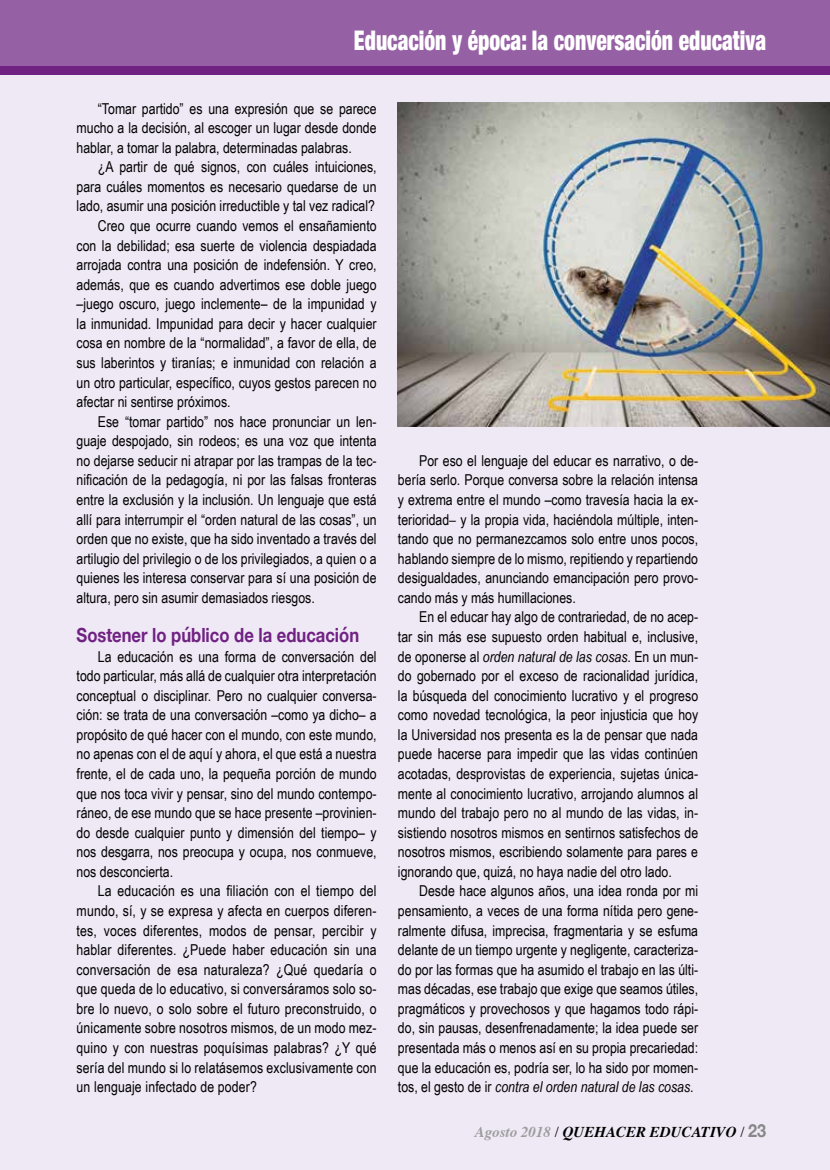
<style>
.page{position:relative;width:830px;height:1170px;background:#fff}
.page>*{position:absolute;margin:0;border:0;box-sizing:border-box;transform-origin:0 0}
.t1{font:900 condensed 27px "Helvetica Neue";color:#fff;scale:.8 1}
.t2{font:700 19.5px "Helvetica Neue";color:#702283;scale:.85 1}
.t3{font:15px/19.5px "Arial Narrow";color:#000;text-align:justify}
.t4{font:italic 700 15px "Times";color:#000}
.s1{font-style:italic}
.s2{color:#9d9d9c}
.s3{font-weight:400;font-style:normal}
.s4{font-family:"Helvetica Neue";font-style:normal;font-size:18px;color:#878787}
</style>
<div class="page">
<div style="left:0;top:0;width:829px;height:1169px;background:#efe8f5"></div>
<div style="left:0;top:0;width:829px;height:74px;background:#702283"></div>
<div style="left:0;top:0;width:829px;height:66px;background:#9660a4"></div>
<img style="left:398px;top:102px;width:431px;height:324px">
<h1 class="t1" style="left:354px;top:18px;width:516px">Educación y época: la conversación educativa</h1>
<p class="t3" style="left:77px;top:98px;width:301px;text-indent:21px">“Tomar partido” es una expresión que se parece mucho a la decisión, al escoger un lugar desde donde hablar, a tomar la palabra, determinadas palabras.</p>
<p class="t3" style="left:98px;top:157px;width:280px">¿A partir de qué signos, con cuáles intuiciones,</p>
<p class="t3" style="left:77px;top:176px;width:301px">para cuáles momentos es necesario quedarse de un</p>
<p class="t3" style="left:77px;top:196px;width:300px">lado, asumir una posición irreductible y tal vez radical?</p>
<p class="t3" style="left:98px;top:215px;width:280px">Creo que ocurre cuando vemos el ensañamiento</p>
<p class="t3" style="left:77px;top:235px;width:301px">con la debilidad; esa suerte de violencia despiadada</p>
<p class="t3" style="left:77px;top:254px;width:301px">arrojada contra una posición de indefensión. Y creo,</p>
<p class="t3" style="left:77px;top:274px;width:301px">además, que es cuando advertimos ese doble juego</p>
<p class="t3" style="left:77px;top:294px;width:301px">–juego oscuro, juego inclemente– de la impunidad y</p>
<p class="t3" style="left:77px;top:313px;width:301px">la inmunidad. Impunidad para decir y hacer cualquier</p>
<p class="t3" style="left:77px;top:333px;width:301px">cosa en nombre de la “normalidad”, a favor de ella, de</p>
<p class="t3" style="left:77px;top:352px;width:301px">sus laberintos y tiranías; e inmunidad con relación a</p>
<p class="t3" style="left:77px;top:372px;width:301px">un otro particular, específico, cuyos gestos parecen no</p>
<p class="t3" style="left:77px;top:391px;width:155px">afectar ni sentirse próximos.</p>
<p class="t3" style="left:98px;top:411px;width:280px">Ese “tomar partido” nos hace pronunciar un len-</p>
<p class="t3" style="left:77px;top:430px;width:301px">guaje despojado, sin rodeos; es una voz que intenta</p>
<p class="t3" style="left:77px;top:450px;width:301px">no dejarse seducir ni atrapar por las trampas de la tec-</p>
<p class="t3" style="left:77px;top:470px;width:301px">nificación de la pedagogía, ni por las falsas fronteras</p>
<p class="t3" style="left:77px;top:489px;width:301px">entre la exclusión y la inclusión. Un lenguaje que está</p>
<p class="t3" style="left:77px;top:509px;width:301px">allí para interrumpir el “orden natural de las cosas”, un</p>
<p class="t3" style="left:77px;top:528px;width:301px">orden que no existe, que ha sido inventado a través del</p>
<p class="t3" style="left:77px;top:548px;width:301px">artilugio del privilegio o de los privilegiados, a quien o a</p>
<p class="t3" style="left:77px;top:567px;width:301px">quienes les interesa conservar para sí una posición de</p>
<p class="t3" style="left:77px;top:587px;width:239px">altura, pero sin asumir demasiados riesgos.</p>
<h2 class="t2" style="left:77px;top:619px;width:334px">Sostener lo público de la educación</h2>
<p class="t3" style="left:77px;top:646px;width:301px;text-indent:21px">La educación es una forma de conversación del todo particular, más allá de cualquier otra interpretación conceptual o disciplinar. Pero no cualquier conversa&shy;ción: se trata de una conversación –como ya dicho– a propósito de qué hacer con el mundo, con este mundo, no apenas con el de aquí y ahora, el que está a nuestra frente, el de cada uno, la pequeña porción de mundo que nos toca vivir y pensar, sino del mundo contempo&shy;ráneo, de ese mundo que se hace presente –provinien&shy;do desde cualquier punto y dimensión del tiempo– y nos desgarra, nos preocupa y ocupa, nos conmueve, nos desconcierta.</p>
<p class="t3" style="left:77px;top:880px;width:301px;text-indent:21px">La educación es una filiación con el tiempo del mundo, sí, y se expresa y afecta en cuerpos diferen&shy;tes, voces diferentes, modos de pensar, percibir y hablar diferentes. ¿Puede haber educación sin una conversación de esa naturaleza? ¿Qué quedaría o que queda de lo educativo, si conversáramos solo so&shy;bre lo nuevo, o solo sobre el futuro preconstruido, o únicamente sobre nosotros mismos, de un modo mez&shy;quino y con nuestras poquísimas palabras? ¿Y qué sería del mundo si lo relatásemos exclusivamente con un lenguaje infectado de poder?</p>
<p class="t3" style="left:398px;top:450px;width:301px;text-indent:21px">Por eso el lenguaje del educar es narrativo, o de&shy;bería serlo. Porque conversa sobre la relación intensa y extrema entre el mundo –como travesía hacia la ex&shy;terioridad<span class="s1">–</span> y la propia vida, haciéndola múltiple, inten&shy;tando que no permanezcamos solo entre unos pocos, hablando siempre de lo mismo, repitiendo y repartiendo desigualdades, anunciando emancipación pero provo&shy;cando más y más humillaciones.</p>
<p class="t3" style="left:398px;top:606px;width:301px;text-indent:21px">En el educar hay algo de contrariedad, de no acep&shy;tar sin más ese supuesto orden habitual e, inclusive, de oponerse al <span class="s1">orden natural de las cosas</span>. En un mun&shy;do gobernado por el exceso de racionalidad jurídica, la búsqueda del conocimiento lucrativo y el progreso como novedad tecnológica, la peor injusticia que hoy la Universidad nos presenta es la de pensar que nada puede hacerse para impedir que las vidas continúen acotadas, desprovistas de experiencia, sujetas única&shy;mente al conocimiento lucrativo, arrojando alumnos al mundo del trabajo pero no al mundo de las vidas, in&shy;sistiendo nosotros mismos en sentirnos satisfechos de nosotros mismos, escribiendo solamente para pares e ignorando que, quizá, no haya nadie del otro lado.</p>
<p class="t3" style="left:398px;top:880px;width:301px;text-indent:21px">Desde hace algunos años, una idea ronda por mi pensamiento, a veces de una forma nítida pero gene&shy;ralmente difusa, imprecisa, fragmentaria y se esfuma delante de un tiempo urgente y negligente, caracteriza&shy;do por las formas que ha asumido el trabajo en las últi&shy;mas décadas, ese trabajo que exige que seamos útiles, pragmáticos y provechosos y que hagamos todo rápi&shy;do, sin pausas, desenfrenadamente; la idea puede ser presentada más o menos así en su propia precariedad: que la educación es, podría ser, lo ha sido por momen&shy;tos, el gesto de ir <span class="s1">contra el orden natural de las cosas</span>.</p>
<p class="t4" style="left:474px;top:1117px;width:293px"><span class="s2">Agosto 2018</span> <span class="s3">/</span> QUEHACER EDUCATIVO <span class="s3">/</span> <span class="s4">23</span></p>
</div>
